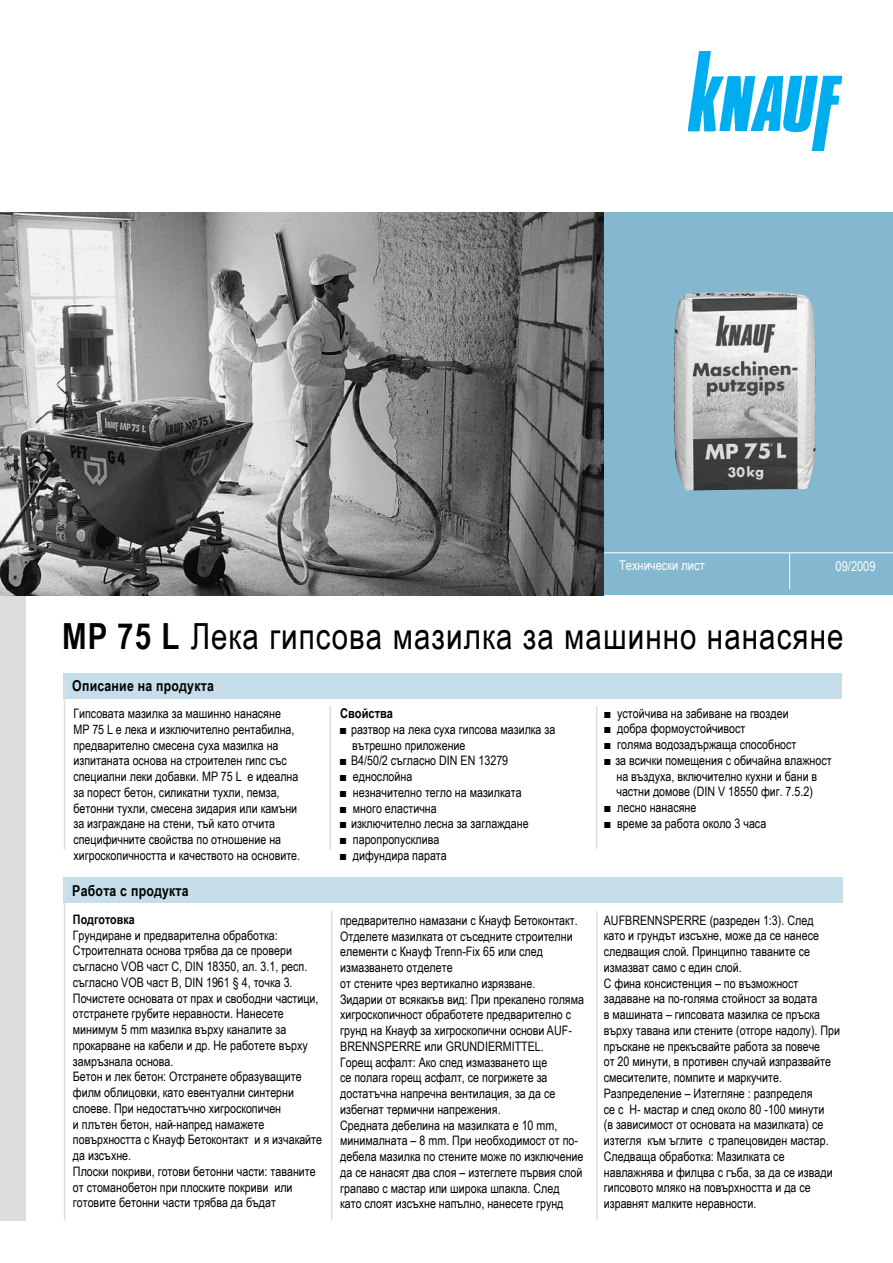
<style>
.page{position:relative;width:893px;height:1263px;background:#fff}
.page>*{position:absolute;margin:0;border:0;box-sizing:border-box;transform-origin:0 0}
.t1{font:36px "Arial Narrow";letter-spacing:.03em;color:#000}
.t2{font:700 15px "Arial Narrow";letter-spacing:.015em;color:#000}
.t3{font:13.5px "Arial Narrow";color:#fff}
.t4{font:700 13.5px "Arial Narrow";color:#000}
.t5{font:13.05px/15.8px "Arial Narrow";color:#000}
.t6{font:700 13.05px "Arial Narrow";color:#000}
.s1{font-weight:700}
</style>
<div class="page">
<div style="left:604px;top:213px;width:289px;height:382px;background:#83b8d0"></div>
<div style="left:0;top:556px;width:26px;height:664px;background:#dcddde"></div>
<img style="left:688px;top:51px;width:154px;height:100px">
<hr style="left:604px;top:552px;width:289px;height:1px;background:#fff">
<hr style="left:789px;top:553px;width:1px;height:36px;background:#fff">
<div style="left:64px;top:877px;width:779px;height:26px;background:#c6deea"></div>
<hr style="left:331px;top:911px;width:1px;height:310px;background:#dcddde">
<hr style="left:596px;top:911px;width:1px;height:309px;background:#dcddde">
<hr style="left:64px;top:878px;width:1px;height:342px;background:#dcddde">
<img style="left:674px;top:292px;width:142px;height:199px">
<img style="left:0;top:213px;width:604px;height:382px">
<div style="left:64px;top:673px;width:778px;height:25px;background:#c6deea"></div>
<hr style="left:64px;top:674px;width:1px;height:175px;background:#dcddde">
<hr style="left:329px;top:706px;width:2px;height:144px;background:#dcddde">
<hr style="left:596px;top:706px;width:1px;height:143px;background:#dcddde">
<p class="t3" style="left:619px;top:556px;width:87px">Технически лист</p>
<p class="t3" style="left:836px;top:556px;width:42px">09/2009</p>
<h1 class="t1" style="left:62px;top:610px;width:783px"><span class="s1">MP 75 L</span> Лека гипсова мазилка за машинно нанасяне</h1>
<p class="t2" style="left:72px;top:674px;width:143px">Описание на продукта</p>
<p class="t5" style="left:73px;top:705px;width:228px">Гипсовата мазилка за машинно нанасяне MP 75 L е лека и изключително рентабилна, предварително смесена суха мазилка на изпитаната основа на строителен гипс със специални леки добавки. MP 75 L е идеална за порест бетон, силикатни тухли, пемза, бетонни тухли, смесена зидария или камъни за изграждане на стени, тъй като отчита специфичните свойства по отношение на хигроскопичността и качеството на основите.</p>
<p class="t2" style="left:72px;top:879px;width:118px">Работа с продукта</p>
<p class="t6" style="left:73px;top:909px;width:63px">Подготовка</p>
<p class="t5" style="left:73px;top:927px;width:251px">Грундиране и предварителна обработка:<br>Строителната основа трябва да се провери съгласно VOB част С, DIN 18350, ал. 3.1, респ. съгласно VOB част В, DIN 1961 § 4, точка 3.<br>Почистете основата от прах и свободни частици, отстранете грубите неравности. Нанесете минимум 5 mm мазилка върху каналите за прокарване на кабели и др. Не работете върху замръзнала основа.<br>Бетон и лек бетон: Отстранете образуващите филм облицовки, като евентуални синтерни слоеве. При недостатъчно хигроскопичен<br>и плътен бетон, най-напред намажете повърхността с Кнауф Бетоконтакт и я изчакайте да изсъхне.<br>Плоски покриви, готови бетонни части: таваните от стоманобетон при плоските покриви или готовите бетонни части трябва да бъдат</p>
<p class="t4" style="left:340px;top:703px;width:54px">Свойства</p>
<p class="t5" style="left:352px;top:721px;width:205px;text-indent:-12px">■ разтвор на лека суха гипсова мазилка за вътрешно приложение</p>
<p class="t5" style="left:340px;top:752px;width:170px">■ В4/50/2 съгласно DIN EN 13279</p>
<p class="t5" style="left:340px;top:768px;width:74px">■ еднослойна</p>
<p class="t5" style="left:340px;top:784px;width:183px">■ незначително тегло на мазилката</p>
<p class="t5" style="left:340px;top:799px;width:98px">■ много еластична</p>
<p class="t5" style="left:340px;top:815px;width:190px">■ изключително лесна за заглаждане</p>
<p class="t5" style="left:340px;top:831px;width:101px">■ паропропусклива</p>
<p class="t5" style="left:340px;top:847px;width:108px">■ дифундира парата</p>
<p class="t5" style="left:340px;top:912px;width:245px">предварително намазани с Кнауф Бетоконтакт.<br>Отделете мазилката от съседните строителни елементи с Кнауф Trenn-Fix 65 или след измазването отделете<br>от стените чрез вертикално изрязване.<br>Зидарии от всякакъв вид: При прекалено голяма хигроскопичност обработете предварително с грунд на Кнауф за хигроскопични основи AUF-BRENNSPERRE или GRUNDIERMITTEL.<br>Горещ асфалт: Ако след измазването ще<br>се полага горещ асфалт, се погрижете за достатъчна напречна вентилация, за да се избегнат термични напрежения.<br>Средната дебелина на мазилката е 10 mm, минималната – 8 mm. При необходимост от по&shy;дебела мазилка по стените може по изключение да се нанасят два слоя – изтеглете първия слой грапаво с мастар или широка шпакла. След като слоят изсъхне напълно, нанесете грунд</p>
<p class="t5" style="left:604px;top:705px;width:186px">■ устойчива на забиване на гвоздеи</p>
<p class="t5" style="left:604px;top:720px;width:142px">■ добра формоустойчивост</p>
<p class="t5" style="left:604px;top:736px;width:193px">■ голяма водозадържаща способност</p>
<p class="t5" style="left:604px;top:752px;width:229px;text-align:center">■ за всички помещения с обичайна влажност на въздуха, включително кухни и бани в частни домове (DIN V 18550 фиг. 7.5.2)</p>
<p class="t5" style="left:604px;top:799px;width:93px">■ лесно нанасяне</p>
<p class="t5" style="left:604px;top:815px;width:163px">■ време за работа около 3 часа</p>
<p class="t5" style="left:604px;top:911px;width:238px">AUFBRENNSPERRE (разреден 1:3). След<br>като и грундът изсъхне, може да се нанесе следващия слой. Принципно таваните се измазват само с един слой.<br>С фина консистенция – по възможност задаване на по-голяма стойност за водата<br>в машината – гипсовата мазилка се пръска върху тавана или стените (отгоре надолу). При пръскане не прекъсвайте работа за повече<br>от 20 минути, в противен случай изпразвайте смесителите, помпите и маркучите.<br>Разпределение – Изтегляне : разпределя<br>се с H- мастар и след около 80 -100 минути<br>(в зависимост от основата на мазилката) се изтегля към ъглите с трапецовиден мастар.<br>Следваща обработка: Мазилката се навлажнява и филцва с гъба, за да се извади гипсовото мляко на повърхността и да се изравнят малките неравности.</p>
</div>
